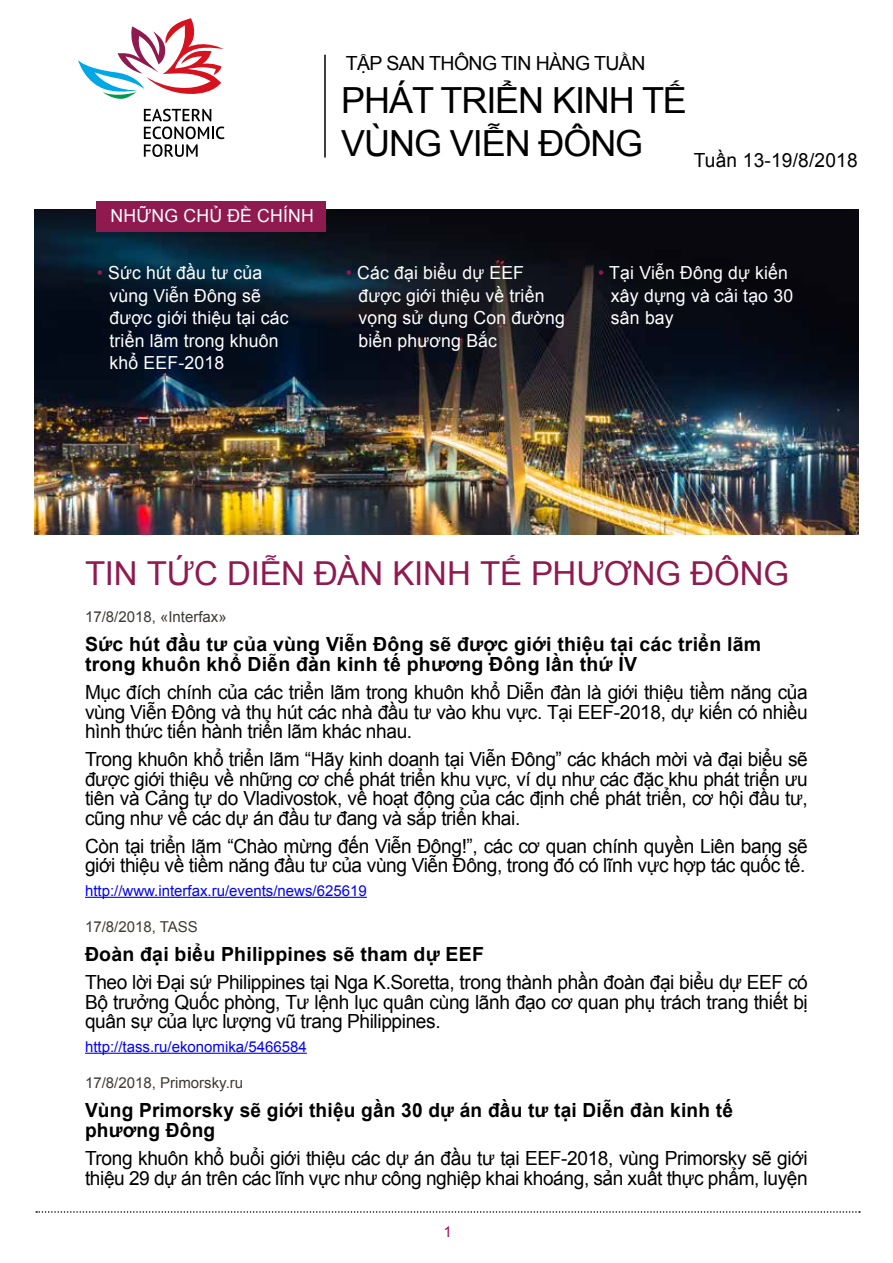
<style>
.page{position:relative;width:893px;height:1263px;background:#fff}
.page>*{position:absolute;margin:0;border:0;box-sizing:border-box;transform-origin:0 0}
.t1{font:36px/43.2px "Arial";letter-spacing:-.03em;color:#000}
.t2{font:33px "Arial";letter-spacing:-.005em;color:#8f1a50}
.t3{font:19.5px/19.5px "Arial";letter-spacing:-.02em;color:#000;text-align:justify}
.t4{font:700 19.5px/20.4px "Arial";letter-spacing:.01em;color:#000}
.t5{font:19.5px "Arial";letter-spacing:.01em;color:#000}
.t6{font:18px/22.5px "Arial";letter-spacing:.01em;color:#fff}
.t7{font:15px "Arial";color:#00f}
.t8{font:15px "Arial";color:#3d3936}
.t9{font:15px "Arial";color:#9e1459}
.s1{color:#8f1a50}
</style>
<div class="page">
<svg style="left:36px;top:1211px;width:824px;height:2px"></svg>
<img style="left:34px;top:209px;width:825px;height:326px">
<hr style="left:324px;top:55px;width:2px;height:103px;background:#000">
<hr style="left:85px;top:897px;width:282px;height:1px;background:#00f">
<hr style="left:85px;top:1053px;width:222px;height:1px;background:#00f">
<svg style="left:78px;top:18px;width:146px;height:81px"></svg>
<svg style="left:144px;top:109px;width:80px;height:48px"></svg>
<div style="left:97px;top:201px;width:229px;height:31px;background:#8f1a50"></div>
<p class="t6" style="left:111px;top:205px;width:205px">NHỮNG CHỦ ĐỀ CHÍNH</p>
<p class="t3" style="left:346px;top:54px;width:301px">TẬP SAN THÔNG TIN HÀNG TUẦN</p>
<h1 class="t1" style="left:341px;top:79px;width:347px">PHÁT TRIỂN KINH TẾ<br>VÙNG VIỄN ĐÔNG</h1>
<p class="t5" style="left:694px;top:147px;width:165px">Tuần 13-19/8/2018</p>
<p class="t6" style="left:109px;top:262px;width:181px;text-indent:-13px"><span class="s1">•</span> Sức hút đầu tư của vùng Viễn Đông sẽ được giới thiệu tại các triển lãm trong khuôn khổ EEF-2018</p>
<p class="t6" style="left:358px;top:262px;width:208px;text-indent:-13px"><span class="s1">•</span> Các đại biểu dự EEF được giới thiệu về triển vọng sử dụng Con đường biển phương Bắc</p>
<p class="t6" style="left:611px;top:262px;width:184px;text-indent:-13px"><span class="s1">•</span> Tại Viễn Đông dự kiến xây dựng và cải tạo 30 sân bay</p>
<h2 class="t2" style="left:85px;top:552px;width:705px">TIN TỨC DIỄN ĐÀN KINH TẾ PHƯƠNG ĐÔNG</h2>
<p class="t8" style="left:85px;top:607px;width:143px">17/8/2018, «Interfax»</p>
<p class="t4" style="left:85px;top:634px;width:677px">Sức hút đầu tư của vùng Viễn Đông sẽ được giới thiệu tại các triển lãm trong khuôn khổ Diễn đàn kinh tế phương Đông lần thứ IV</p>
<p class="t3" style="left:85px;top:683px;width:724px">Mục đích chính của các triển lãm trong khuôn khổ Diễn đàn là giới thiệu tiềm năng của vùng Viễn Đông và thu hút các nhà đầu tư vào khu vực. Tại EEF-2018, dự kiến có nhiều hình thức tiến hành triển lãm khác nhau.</p>
<p class="t3" style="left:85px;top:750px;width:724px">Trong khuôn khổ triển lãm “Hãy kinh doanh tại Viễn Đông” các khách mời và đại biểu sẽ được giới thiệu về những cơ chế phát triển khu vực, ví dụ như các đặc khu phát triển ưu tiên và Cảng tự do Vladivostok, về hoạt động của các định chế phát triển, cơ hội đầu tư, cũng như về các dự án đầu tư đang và sắp triển khai.</p>
<p class="t3" style="left:85px;top:836px;width:724px">Còn tại triển lãm “Chào mừng đến Viễn Đông!”, các cơ quan chính quyền Liên bang sẽ giới thiệu về tiềm năng đầu tư của vùng Viễn Đông, trong đó có lĩnh vực hợp tác quốc tế.</p>
<p class="t7" style="left:85px;top:881px;width:283px">http://www.interfax.ru/events/news/625619</p>
<p class="t8" style="left:85px;top:917px;width:114px">17/8/2018, TASS</p>
<p class="t4" style="left:85px;top:945px;width:400px">Đoàn đại biểu Philippines sẽ tham dự EEF</p>
<p class="t3" style="left:85px;top:973px;width:724px">Theo lời Đại sứ Philippines tại Nga K.Soretta, trong thành phần đoàn đại biểu dự EEF có Bộ trưởng Quốc phòng, Tư lệnh lục quân cùng lãnh đạo cơ quan phụ trách trang thiết bị quân sự của lực lượng vũ trang Philippines.</p>
<p class="t7" style="left:85px;top:1036px;width:223px">http://tass.ru/ekonomika/5466584</p>
<p class="t8" style="left:85px;top:1073px;width:160px">17/8/2018, Primorsky.ru</p>
<p class="t4" style="left:85px;top:1100px;width:649px">Vùng Primorsky sẽ giới thiệu gần 30 dự án đầu tư tại Diễn đàn kinh tế phương Đông</p>
<p class="t3" style="left:85px;top:1149px;width:724px">Trong khuôn khổ buổi giới thiệu các dự án đầu tư tại EEF-2018, vùng Primorsky sẽ giới thiệu 29 dự án trên các lĩnh vực như công nghiệp khai khoáng, sản xuất thực phẩm, luyện</p>
<p class="t9" style="left:443px;top:1221px;width:10px">1</p>
</div>
